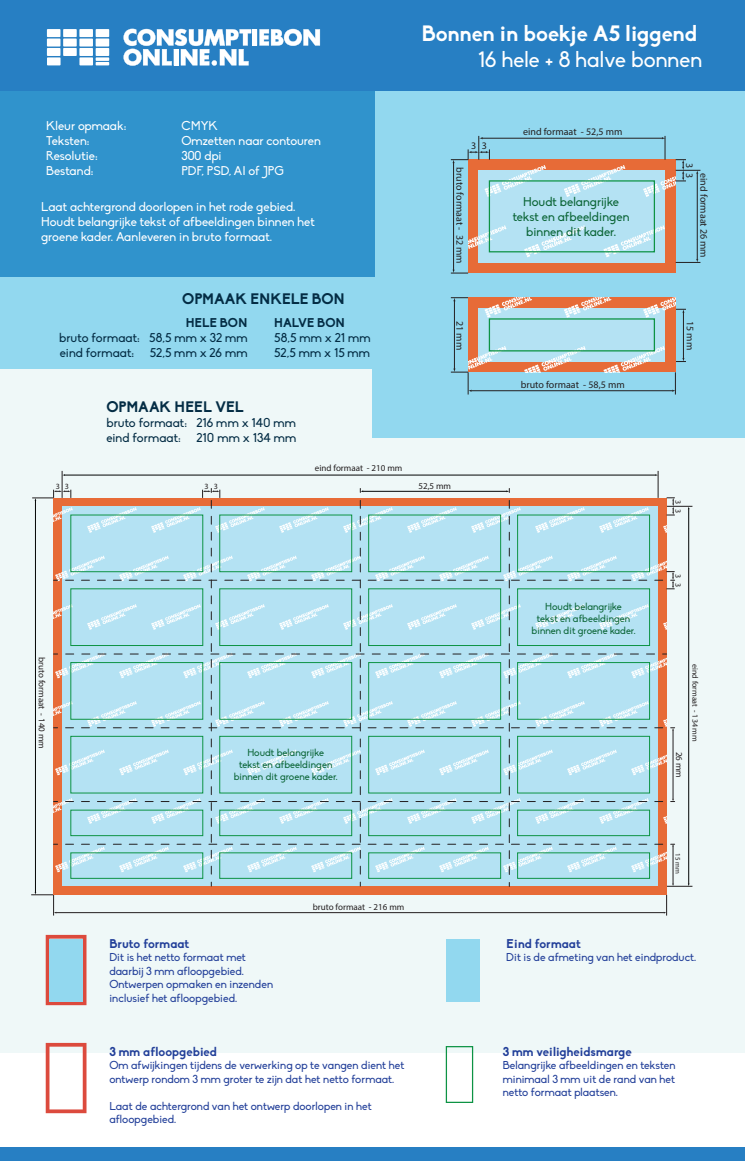
<style>
.page{position:relative;width:745px;height:1161px;background:#fff}
.page>*{position:absolute;margin:0;border:0;box-sizing:border-box;transform-origin:0 0}
.t1{font:700 21.88px "Biko";color:#fff}
.t2{font:21.88px "Biko";color:#fff}
.t3{font:700 15px "Biko";letter-spacing:-.005em;color:#032c44}
.t4{font:12.5px/15px "Biko";color:#fff}
.t5{font:12.5px/15px "Biko";letter-spacing:.01em;color:#032c44}
.t6{font:700 12.5px "Biko";color:#223f99}
.t7{font:12.5px/15px "Biko";color:#0c6638;text-align:center}
.t8{font:700 12.5px "Biko";letter-spacing:.005em;color:#032c44}
.t9{font:11.25px/13.5px "Biko";color:#223f99}
.t10{font:10px/12px "Biko";color:#0c6638;text-align:center}
.t11{font:10px "Myriad Pro";color:#231f20}
.t12{font:9px "Myriad Pro";color:#231f20}
.t13{font:8px "Myriad Pro";color:#231f20}
.t14{font:7px "Myriad Pro";color:#231f20}
</style>
<div class="page">
<div style="left:0;top:299px;width:744px;height:753px;background:#eff8f8"></div>
<div style="left:0;top:91px;width:744px;height:277px;background:#92d8ef"></div>
<div style="left:373px;top:146px;width:371px;height:291px;background:#92d8ef"></div>
<div style="left:0;top:91px;width:374px;height:185px;background:#3093cc"></div>
<div style="left:0;top:0;width:744px;height:91px;background:#277fc3"></div>
<div style="left:47px;top:57px;width:13px;height:8px;background:#fff"></div>
<div style="left:79px;top:57px;width:14px;height:8px;background:#fff"></div>
<div style="left:47px;top:48px;width:13px;height:8px;background:#fff"></div>
<div style="left:63px;top:48px;width:14px;height:8px;background:#fff"></div>
<div style="left:79px;top:48px;width:14px;height:8px;background:#fff"></div>
<div style="left:96px;top:48px;width:13px;height:8px;background:#fff"></div>
<div style="left:47px;top:39px;width:13px;height:8px;background:#fff"></div>
<div style="left:63px;top:39px;width:14px;height:8px;background:#fff"></div>
<div style="left:79px;top:39px;width:14px;height:8px;background:#fff"></div>
<div style="left:96px;top:39px;width:13px;height:8px;background:#fff"></div>
<div style="left:47px;top:29px;width:13px;height:8px;background:#fff"></div>
<div style="left:63px;top:29px;width:14px;height:8px;background:#fff"></div>
<div style="left:79px;top:29px;width:14px;height:8px;background:#fff"></div>
<div style="left:96px;top:29px;width:13px;height:8px;background:#fff"></div>
<svg style="left:96px;top:62px;width:13px;height:3px"></svg>
<svg style="left:96px;top:57px;width:13px;height:4px"></svg>
<svg style="left:123px;top:29px;width:197px;height:37px"></svg>
<div style="left:0;top:1148px;width:744px;height:13px;background:#277fc3"></div>
<svg style="left:468px;top:160px;width:207px;height:113px;background:#c4c4c1"></svg>
<div style="left:488px;top:180px;width:166px;height:72px;border:1px solid #0d9344"></div>
<hr style="left:696px;top:173px;width:1px;height:87px;background:#231f20">
<svg style="left:675px;top:259px;width:25px;height:4px"></svg>
<hr style="left:453px;top:162px;width:1px;height:109px;background:#231f20">
<svg style="left:450px;top:269px;width:18px;height:5px"></svg>
<hr style="left:470px;top:390px;width:202px;height:1px;background:#231f20">
<svg style="left:671px;top:372px;width:4px;height:22px"></svg>
<hr style="left:682px;top:312px;width:1px;height:47px;background:#231f20">
<svg style="left:675px;top:309px;width:10px;height:4px"></svg>
<svg style="left:675px;top:358px;width:10px;height:4px"></svg>
<hr style="left:454px;top:300px;width:1px;height:70px;background:#231f20">
<svg style="left:450px;top:297px;width:18px;height:4px"></svg>
<svg style="left:450px;top:368px;width:21px;height:27px"></svg>
<svg style="left:468px;top:298px;width:207px;height:74px;background:#c8beb7"></svg>
<div style="left:488px;top:318px;width:166px;height:33px;border:1px solid #0d9344"></div>
<hr style="left:481px;top:138px;width:181px;height:1px;background:#231f20">
<svg style="left:661px;top:136px;width:4px;height:24px"></svg>
<svg style="left:450px;top:136px;width:39px;height:27px"></svg>
<svg style="left:675px;top:159px;width:25px;height:22px"></svg>
<svg style="left:46px;top:1043px;width:40px;height:70px"></svg>
<div style="left:446px;top:939px;width:33px;height:62px;background:#92d8ef"></div>
<div style="left:445px;top:1046px;width:28px;height:57px;border:1px solid #0d9344"></div>
<svg style="left:46px;top:935px;width:40px;height:70px"></svg>
<div style="left:49px;top:939px;width:34px;height:62px;background:#92d8ef"></div>
<svg style="left:31px;top:471px;width:661px;height:445px"></svg>
<div style="left:516px;top:852px;width:133px;height:27px;border:1px solid #0d9344"></div>
<div style="left:70px;top:852px;width:133px;height:27px;border:1px solid #0d9344"></div>
<div style="left:219px;top:852px;width:133px;height:27px;border:1px solid #0d9344"></div>
<div style="left:368px;top:852px;width:133px;height:27px;border:1px solid #0d9344"></div>
<h1 class="t1" style="left:421px;top:20px;width:277px">Bonnen in boekje A5 liggend</h1>
<h1 class="t2" style="left:477px;top:47px;width:226px">16 hele + 8 halve bonnen</h1>
<p class="t4" style="left:46px;top:119px;width:82px">Kleur opmaak:</p>
<p class="t4" style="left:181px;top:119px;width:38px">CMYK</p>
<p class="t4" style="left:46px;top:134px;width:45px">Teksten:</p>
<p class="t4" style="left:181px;top:134px;width:141px">Omzetten naar contouren</p>
<p class="t4" style="left:46px;top:149px;width:53px">Resolutie:</p>
<p class="t4" style="left:181px;top:149px;width:42px">300 dpi</p>
<p class="t4" style="left:46px;top:164px;width:49px">Bestand:</p>
<p class="t4" style="left:181px;top:164px;width:104px">PDF, PSD, AI of JPG</p>
<p class="t4" style="left:41px;top:199px;width:275px">Laat achtergrond doorlopen in het rode gebied.<br>Houdt belangrijke tekst of afbeeldingen binnen het groene kader. Aanleveren in bruto formaat.</p>
<h2 class="t3" style="left:182px;top:289px;width:164px">OPMAAK ENKELE BON</h2>
<p class="t8" style="left:185px;top:315px;width:63px">HELE BON</p>
<p class="t5" style="left:59px;top:331px;width:190px">bruto formaat: 58,5 mm x 32 mm eind formaat: 52,5 mm x 26 mm</p>
<p class="t8" style="left:274px;top:315px;width:72px">HALVE BON</p>
<p class="t5" style="left:274px;top:331px;width:98px">58,5 mm x 21 mm<br>52,5 mm x 15 mm</p>
<h2 class="t3" style="left:106px;top:398px;width:139px">OPMAAK HEEL VEL</h2>
<p class="t5" style="left:106px;top:415px;width:191px">bruto formaat: 216 mm x 140 mm eind formaat: 210 mm x 134 mm</p>
<p class="t12" style="left:315px;top:463px;width:89px">eind formaat - 210 mm</p>
<p class="t11" style="left:471px;top:140px;width:17px">3 3</p>
<p class="t11" style="left:465px;top:167px;width:98px;rotate:90deg">bruto formaat - 32 mm</p>
<p class="t11" style="left:523px;top:125px;width:101px">eind formaat - 52,5 mm</p>
<p class="t7" style="left:512px;top:195px;width:118px">Houdt belangrijke tekst en afbeeldingen binnen dit kader.</p>
<p class="t11" style="left:695px;top:163px;width:7px;rotate:90deg">3</p>
<p class="t11" style="left:709px;top:173px;width:86px;rotate:90deg">eind formaat 26 mm</p>
<p class="t11" style="left:695px;top:173px;width:7px;rotate:90deg">3</p>
<p class="t11" style="left:465px;top:321px;width:31px;rotate:90deg">21 mm</p>
<p class="t11" style="left:695px;top:321px;width:31px;rotate:90deg">15 mm</p>
<p class="t11" style="left:520px;top:378px;width:105px">bruto formaat - 58,5 mm</p>
<p class="t13" style="left:56px;top:481px;width:15px">3 3</p>
<p class="t13" style="left:204px;top:481px;width:15px">3 3</p>
<p class="t12" style="left:418px;top:480px;width:34px">52,5 mm</p>
<p class="t10" style="left:531px;top:600px;width:105px">Houdt belangrijke<br>tekst en afbeeldingen binnen dit groene kader.</p>
<p class="t13" style="left:682px;top:500px;width:6px;rotate:90deg">3</p>
<p class="t13" style="left:682px;top:509px;width:6px;rotate:90deg">3</p>
<p class="t13" style="left:682px;top:574px;width:6px;rotate:90deg">3</p>
<p class="t13" style="left:682px;top:583px;width:6px;rotate:90deg">3</p>
<p class="t12" style="left:47px;top:657px;width:93px;rotate:90deg">bruto formaat - 140 mm</p>
<p class="t13" style="left:699px;top:664px;width:79px;rotate:90deg">eind formaat - 134 mm</p>
<p class="t10" style="left:233px;top:746px;width:105px">Houdt belangrijke<br>tekst en afbeeldingen binnen dit groene kader.</p>
<p class="t12" style="left:684px;top:752px;width:28px;rotate:90deg">26 mm</p>
<p class="t6" style="left:109px;top:936px;width:82px">Bruto formaat</p>
<p class="t9" style="left:109px;top:951px;width:165px">Dit is het netto formaat met daarbij 3 mm afloopgebied.<br>Ontwerpen opmaken en inzenden inclusief het afloopgebied.</p>
<p class="t12" style="left:312px;top:902px;width:93px">bruto formaat - 216 mm</p>
<p class="t6" style="left:109px;top:1044px;width:109px">3 mm afloopgebied</p>
<p class="t9" style="left:109px;top:1059px;width:296px">Om afwijkingen tijdens de verwerking op te vangen dient het ontwerp rondom 3 mm groter te zijn dat het netto formaat.</p>
<p class="t9" style="left:109px;top:1099px;width:264px">Laat de achtergrond van het ontwerp doorlopen in het afloopgebied.</p>
<p class="t14" style="left:681px;top:853px;width:22px;rotate:90deg">15 mm</p>
<p class="t6" style="left:506px;top:936px;width:76px">Eind formaat</p>
<p class="t9" style="left:506px;top:951px;width:191px">Dit is de afmeting van het eindproduct.</p>
<p class="t6" style="left:502px;top:1044px;width:130px">3 mm veiligheidsmarge</p>
<p class="t9" style="left:502px;top:1059px;width:174px;text-align:justify">Belangrijke afbeeldingen en teksten minimaal 3 mm uit de rand van het netto formaat plaatsen.</p>
</div>
